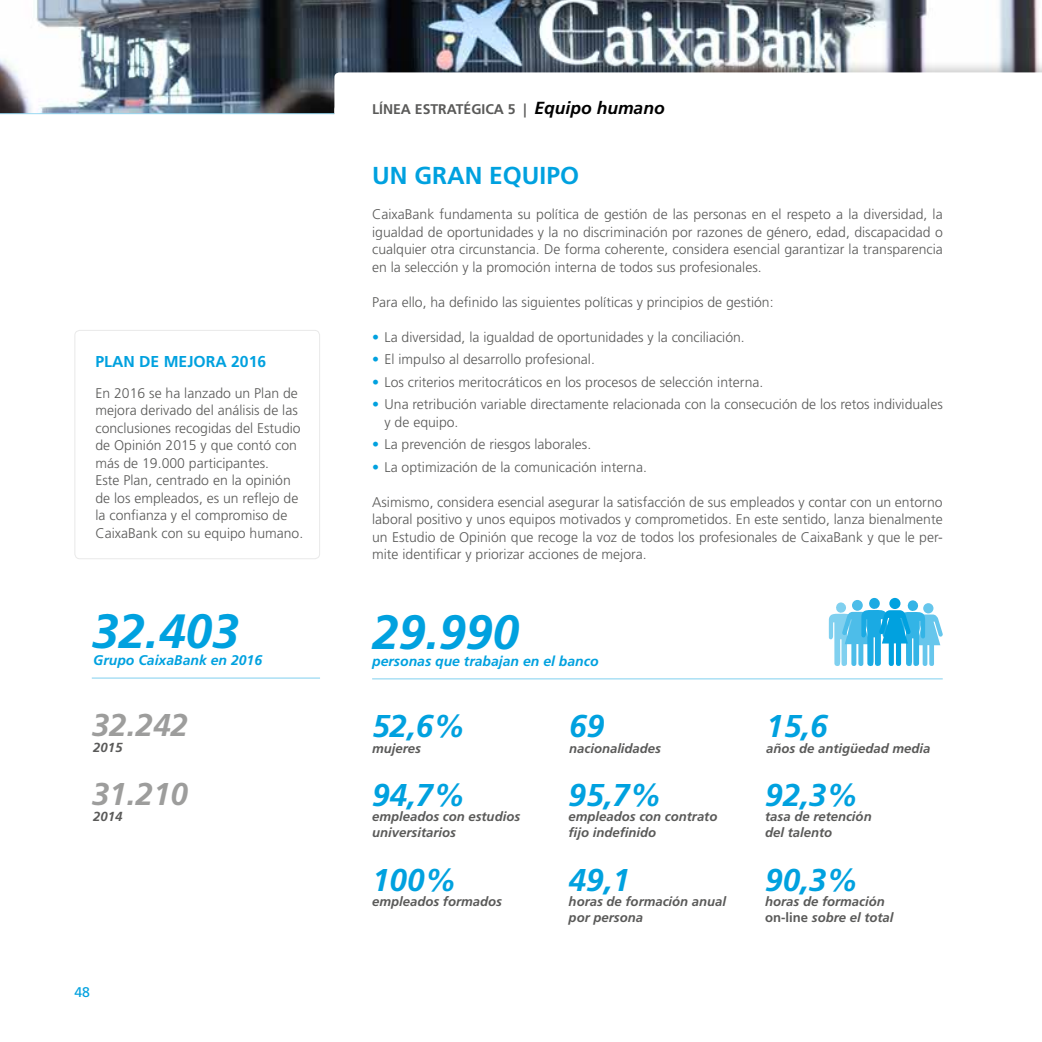
<style>
.page{position:relative;width:1042px;height:1042px;background:#fff}
.page>*{position:absolute;margin:0;border:0;box-sizing:border-box;transform-origin:0 0}
.t1{font:italic 700 48.12px "Frutiger LT Std";color:#00a1df}
.t2{font:italic 700 31.5px "Frutiger LT Std";color:#00a1df}
.t3{font:italic 700 31.5px "Frutiger LT Std";color:#9d9d9c}
.t4{font:700 24.5px "Frutiger LT Std";color:#00a1df}
.t5{font:700 15.75px "Frutiger LT Std";color:#00a1df}
.t6{font:300 14px/17.5px "Frutiger LT Std";color:#5a5a59;text-align:justify}
.t7{font:italic 700 14px "Frutiger LT Std";color:#00a1df}
.t8{font:700 14px "Frutiger LT Std";color:#5a5a59}
.t9{font:14px "Frutiger LT Std";color:#00a1df}
.t10{font:italic 700 13.12px/15.8px "Frutiger LT Std";color:#5a5a59}
.s1{font-style:italic;font-size:17.5px;color:#000}
.s2{color:#00a1df}
.s3{font-style:normal}
</style>
<div class="page">
<div style="left:74px;top:330px;width:246px;height:229px;border:1px solid #e9e9e9;border-radius:5px"></div>
<img style="left:0;top:0;width:1039px;height:113px">
<hr style="left:372px;top:678px;width:571px;height:1px;background:#80d0ef">
<hr style="left:92px;top:677px;width:228px;height:1px;background:#80d0ef">
<svg style="left:829px;top:597px;width:114px;height:69px"></svg>
<div style="left:889px;top:598px;width:11px;height:11px;background:#00a1df;border-radius:50%"></div>
<div style="left:328px;top:59px;width:714px;height:55px;background:#000;opacity:.2"></div>
<svg style="left:334px;top:72px;width:708px;height:43px"></svg>
<hr style="left:0;top:113px;width:334px;height:1px;background:#99d9f2">
<p class="t5" style="left:95px;top:353px;width:172px">PLAN DE MEJORA 2016</p>
<p class="t6" style="left:95px;top:384px;width:209px;text-align:left">En 2016 se ha lanzado un Plan de mejora derivado del análisis de las conclusiones recogidas del Estudio de Opinión 2015 y que contó con más de 19.000 participantes.<br>Este Plan, centrado en la opinión de los empleados, es un reflejo de la confianza y el compromiso de<br>CaixaBank con su equipo humano.</p>
<h1 class="t1" style="left:92px;top:603px;width:149px">32.403</h1>
<p class="t7" style="left:93px;top:652px;width:170px">Grupo CaixaBank en 2016</p>
<h2 class="t3" style="left:92px;top:706px;width:98px">32.242</h2>
<p class="t10" style="left:93px;top:739px;width:31px">2015</p>
<h2 class="t3" style="left:92px;top:775px;width:98px">31.210</h2>
<p class="t10" style="left:93px;top:808px;width:31px">2014</p>
<p class="t9" style="left:74px;top:983px;width:17px">48</p>
<p class="t8" style="left:372px;top:101px;width:294px">LÍNEA ESTRATÉGICA 5 | <span class="s1">Equipo humano</span></p>
<h3 class="t4" style="left:372px;top:161px;width:208px">UN GRAN EQUIPO</h3>
<p class="t6" style="left:372px;top:206px;width:572px">CaixaBank fundamenta su política de gestión de las personas en el respeto a la diversidad, la igualdad de oportunidades y la no discriminación por razones de género, edad, discapacidad o cualquier otra circunstancia. De forma coherente, considera esencial garantizar la transparencia en la selección y la promoción interna de todos sus profesionales.</p>
<p class="t6" style="left:372px;top:293px;width:403px">Para ello, ha definido las siguientes políticas y principios de gestión:</p>
<p class="t6" style="left:372px;top:328px;width:374px"><span class="s2">•</span> La diversidad, la igualdad de oportunidades y la conciliación.</p>
<p class="t6" style="left:372px;top:351px;width:224px"><span class="s2">•</span> El impulso al desarrollo profesional.</p>
<p class="t6" style="left:372px;top:373px;width:393px"><span class="s2">•</span> Los criterios meritocráticos en los procesos de selección interna.</p>
<p class="t6" style="left:384px;top:396px;width:560px;text-indent:-12px"><span class="s2">•</span> Una retribución variable directamente relacionada con la consecución de los retos individuales y de equipo.</p>
<p class="t6" style="left:372px;top:436px;width:221px"><span class="s2">•</span> La prevención de riesgos laborales.</p>
<p class="t6" style="left:372px;top:458px;width:276px"><span class="s2">•</span> La optimización de la comunicación interna.</p>
<p class="t6" style="left:372px;top:493px;width:572px">Asimismo, considera esencial asegurar la satisfacción de sus empleados y contar con un entorno laboral positivo y unos equipos motivados y comprometidos. En este sentido, lanza bienalmente un Estudio de Opinión que recoge la voz de todos los profesionales de CaixaBank y que le per&shy;mite identificar y priorizar acciones de mejora.</p>
<h1 class="t1" style="left:372px;top:604px;width:149px">29.990</h1>
<p class="t7" style="left:372px;top:653px;width:228px">personas que trabajan en el banco</p>
<h2 class="t2" style="left:372px;top:707px;width:94px">52,6%</h2>
<p class="t10" style="left:372px;top:740px;width:50px">mujeres</p>
<h2 class="t2" style="left:372px;top:776px;width:94px">94,7%</h2>
<p class="t10" style="left:372px;top:809px;width:150px">empleados con estudios universitarios</p>
<h2 class="t2" style="left:372px;top:861px;width:86px">100%</h2>
<p class="t10" style="left:372px;top:894px;width:131px">empleados formados</p>
<h2 class="t2" style="left:569px;top:707px;width:37px">69</h2>
<p class="t10" style="left:569px;top:740px;width:93px">nacionalidades</p>
<h2 class="t2" style="left:569px;top:776px;width:94px">95,7%</h2>
<p class="t10" style="left:569px;top:809px;width:150px">empleados con contrato fijo indefinido</p>
<h2 class="t2" style="left:569px;top:861px;width:63px">49,1</h2>
<p class="t10" style="left:569px;top:894px;width:159px">horas de formación anual por persona</p>
<h2 class="t2" style="left:766px;top:707px;width:63px">15,6</h2>
<p class="t10" style="left:766px;top:740px;width:166px">años de antigüedad media</p>
<h2 class="t2" style="left:765px;top:776px;width:94px">92,3%</h2>
<p class="t10" style="left:765px;top:809px;width:108px">tasa de retención del talento</p>
<h2 class="t2" style="left:765px;top:861px;width:94px">90,3%</h2>
<p class="t10" style="left:765px;top:894px;width:130px">horas de formación <span class="s3">on-line</span> sobre el total</p>
</div>
